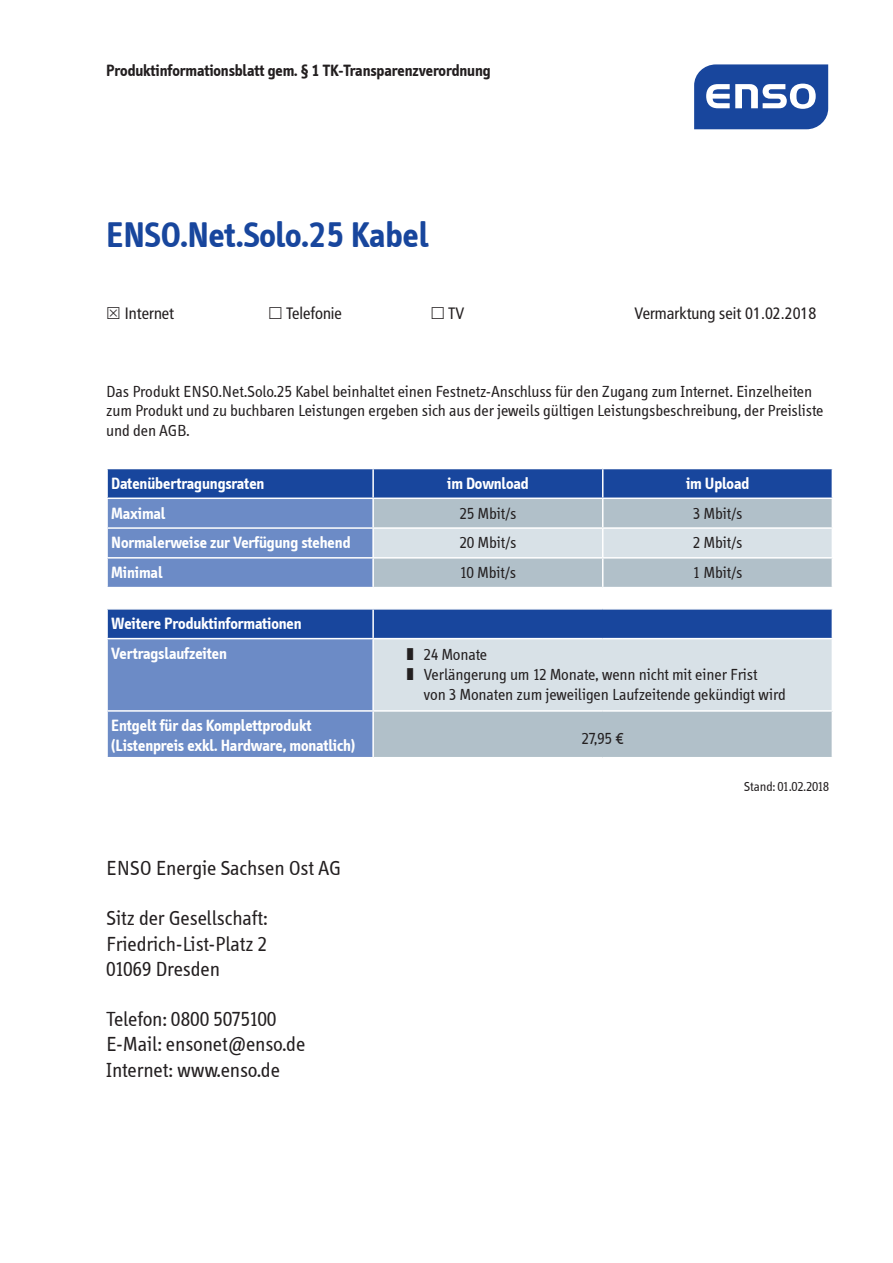
<style>
.page{position:relative;width:893px;height:1263px;background:#fff}
.page>*{position:absolute;margin:0;border:0;box-sizing:border-box;transform-origin:0 0}
.t1{font:700 36px "Info";color:#18469d}
.t2{font:21px/25.2px "Info Normal";color:#231f20;text-align:justify}
.t3{font:16.5px/19.8px "Info Normal";color:#231f20}
.t4{font:700 16.5px/29.7px "Info";color:#fff}
.t5{font:700 16.5px "Info";color:#231f20}
.t6{font:condensed 16.5px "Frutiger LT Std";color:#231f20}
.t7{font:13.5px "Info Normal";color:#231f20}
</style>
<div class="page">
<svg style="left:694px;top:64px;width:134px;height:65px"></svg>
<div style="left:108px;top:610px;width:264px;height:28px;background:#18469d"></div>
<svg style="left:374px;top:610px;width:458px;height:100px;background:#a2b5d2"></svg>
<div style="left:108px;top:639px;width:264px;height:118px;background:#6c8bc6"></div>
<div style="left:373px;top:711px;width:459px;height:47px;background:#b1c0c9"></div>
<svg style="left:107px;top:469px;width:726px;height:118px;background:#839cc4"></svg>
<hr style="left:106px;top:497px;width:267px;height:2px;background:#fff">
<hr style="left:373px;top:497px;width:230px;height:2px;background:#fff">
<hr style="left:603px;top:497px;width:230px;height:2px;background:#fff">
<hr style="left:373px;top:638px;width:230px;height:1px;background:#fff">
<hr style="left:603px;top:638px;width:230px;height:1px;background:#fff">
<hr style="left:106px;top:710px;width:267px;height:2px;background:#fff">
<hr style="left:373px;top:710px;width:230px;height:2px;background:#fff">
<hr style="left:372px;top:712px;width:2px;height:45px;background:#fff">
<hr style="left:603px;top:710px;width:230px;height:2px;background:#fff">
<hr style="left:373px;top:757px;width:230px;height:1px;background:#fff">
<hr style="left:603px;top:757px;width:230px;height:1px;background:#fff">
<svg style="left:407px;top:648px;width:6px;height:12px"></svg>
<svg style="left:407px;top:668px;width:6px;height:12px"></svg>
<p class="t5" style="left:106px;top:61px;width:386px">Produktinformationsblatt gem. § 1 TK-Transparenzverordnung</p>
<h1 class="t1" style="left:106px;top:214px;width:324px">ENSO.Net.Solo.25 Kabel</h1>
<p class="t6" style="left:125px;top:304px;width:51px">Internet</p>
<p class="t6" style="left:286px;top:304px;width:57px">Telefonie</p>
<p class="t6" style="left:448px;top:304px;width:18px">TV</p>
<p class="t6" style="left:634px;top:304px;width:184px">Vermarktung seit 01.02.2018</p>
<p class="t3" style="left:106px;top:381px;width:719px">Das Produkt ENSO.Net.Solo.25 Kabel beinhaltet einen Festnetz-Anschluss für den Zugang zum Internet. Einzelheiten zum Produkt und zu buchbaren Leistungen ergeben sich aus der jeweils gültigen Leistungsbeschreibung, der Preisliste und den AGB.</p>
<p class="t4" style="left:111px;top:468px;width:155px">Datenübertragungsraten</p>
<p class="t4" style="left:447px;top:468px;width:83px">im Download</p>
<p class="t4" style="left:686px;top:468px;width:65px">im Upload</p>
<p class="t4" style="left:111px;top:498px;width:56px">Maximal</p>
<p class="t3" style="left:459px;top:503px;width:59px">25 Mbit/s</p>
<p class="t3" style="left:693px;top:503px;width:51px">3 Mbit/s</p>
<p class="t4" style="left:111px;top:528px;width:241px">Normalerweise zur Verfügung stehend</p>
<p class="t3" style="left:459px;top:533px;width:59px">20 Mbit/s</p>
<p class="t3" style="left:693px;top:533px;width:51px">2 Mbit/s</p>
<p class="t4" style="left:111px;top:558px;width:53px">Minimal</p>
<p class="t3" style="left:460px;top:563px;width:58px">10 Mbit/s</p>
<p class="t3" style="left:693px;top:563px;width:51px">1 Mbit/s</p>
<p class="t4" style="left:111px;top:609px;width:192px">Weitere Produktinformationen<br>Vertragslaufzeiten</p>
<p class="t3" style="left:423px;top:645px;width:364px">24 Monate<br>Verlängerung um 12 Monate, wenn nicht mit einer Frist<br>von 3 Monaten zum jeweiligen Laufzeitende gekündigt wird</p>
<p class="t4" style="left:111px;top:716px;width:245px;line-height:19.8px">Entgelt für das Komplettprodukt (Listenpreis exkl. Hardware, monatlich)</p>
<p class="t2" style="left:106px;top:856px;width:236px">ENSO Energie Sachsen Ost AG</p>
<p class="t2" style="left:106px;top:906px;width:163px">Sitz der Gesellschaft:<br>Friedrich-List-Platz 2<br>01069 Dresden</p>
<p class="t2" style="left:106px;top:1007px;width:200px;text-align:left">Telefon: 0800 5075100<br>E-Mail: ensonet@enso.de<br>Internet: www.enso.de</p>
<p class="t3" style="left:581px;top:729px;width:44px">27,95 €</p>
<p class="t7" style="left:744px;top:779px;width:87px">Stand: 01.02.2018</p>
</div>
